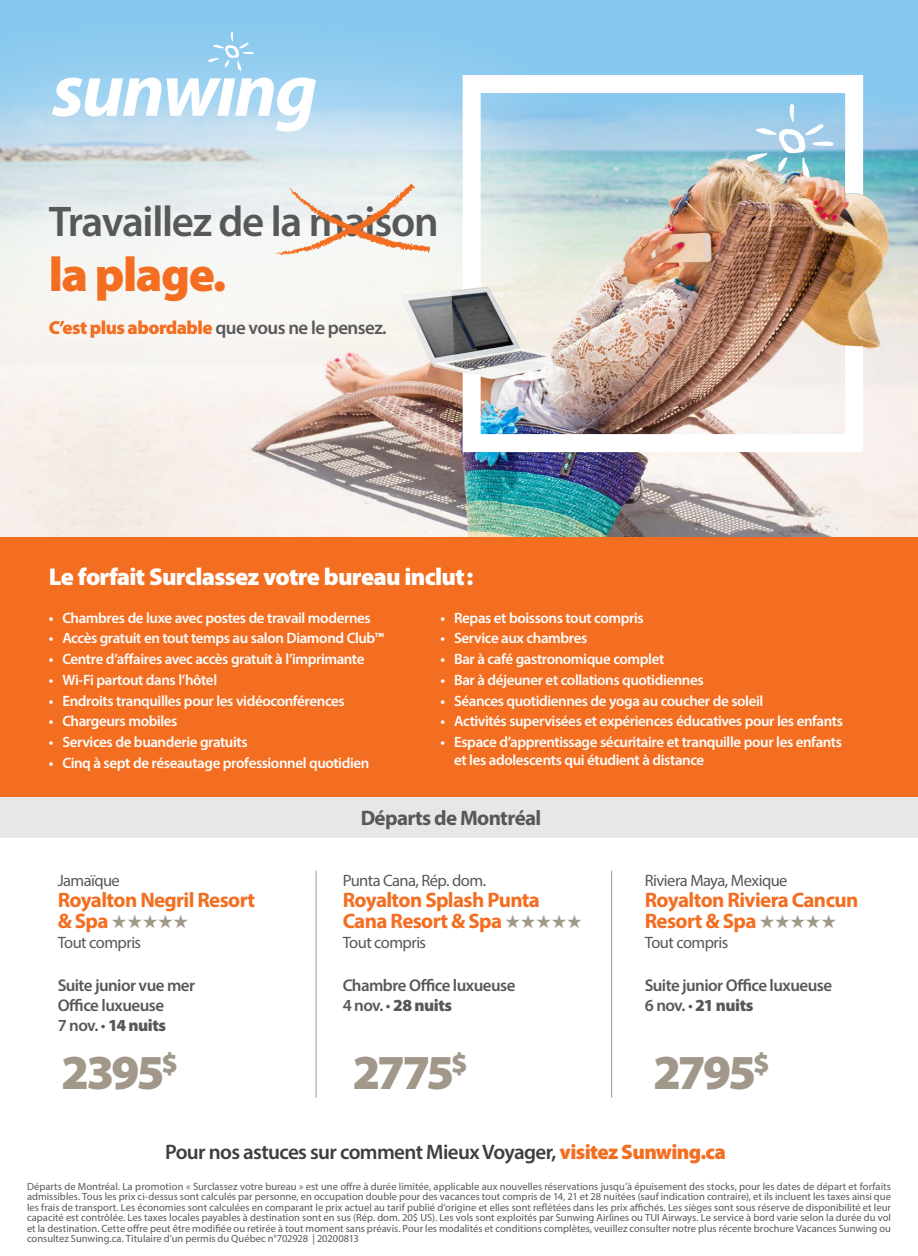
<style>
.page{position:relative;width:918px;height:1256px;background:#fff}
.page>*{position:absolute;margin:0;border:0;box-sizing:border-box;transform-origin:0 0}
.t1{font:900 49.05px "Myriad Pro";letter-spacing:-.06em;color:#a1988a}
.t2{font:900 48.75px "Myriad Pro";letter-spacing:-.03em;color:#f36e21}
.t3{font:600 43.05px "Myriad Pro";letter-spacing:-.03em;color:#57585a}
._06_underneath_Hotel{font:900 24.45px "Myriad Pro";letter-spacing:-.03em;color:#fff}
.t4{font:700 21px/21px "Myriad Pro";letter-spacing:-.03em;color:#f36e21}
.t5{font:600 21px "Myriad Pro";letter-spacing:-.03em;color:#3e3e3f}
.t6{font:700 21px "Myriad Pro";letter-spacing:-.03em;color:#57585a}
.t7{font:900 18.9px "Myriad Pro";letter-spacing:-.03em;color:#f36e21}
.t8{font:600 16.95px/20.4px "Myriad Pro";letter-spacing:-.035em;color:#57585a}
.t9{font:900 16.95px "Myriad Pro";letter-spacing:-.025em;color:#57585a}
.t10{font:16.5px "Myriad Pro";letter-spacing:-.03em;color:#57585a}
.t11{font:600 15px/18px "Myriad Pro";letter-spacing:-.03em;color:#fff}
.t12{font:10.5px/10.5px "Myriad Pro";color:#57585a;text-align:justify}
.s1{font-weight:600;color:#57585a}
.s2{color:#a1988a}
.s3{font-weight:600}
.s4{font-weight:400}
.s5{font-weight:900;color:#f36e21}
</style>
<div class="page">
<img style="left:105px;top:165px;width:813px;height:371px">
<svg style="left:0;top:0;width:918px;height:165px;background:#98ceed"></svg>
<svg style="left:747px;top:104px;width:86px;height:59px;background:#a1cee6"></svg>
<hr style="left:316px;top:870px;width:1px;height:227px;background:#a1988a">
<hr style="left:611px;top:870px;width:1px;height:227px;background:#a1988a">
<div style="left:0;top:536px;width:918px;height:261px;background:#f36e21"></div>
<div style="left:0;top:8px;width:631px;height:490px;background:#fff;opacity:.75"></div>
<svg style="left:276px;top:184px;width:155px;height:72px"></svg>
<div style="left:0;top:797px;width:918px;height:40px;background:#e6e7e9"></div>
<img style="left:451px;top:163px;width:424px;height:270px">
<p class="t3" style="left:49px;top:194px;width:391px">Travaillez de la maison</p>
<p class="t2" style="left:49px;top:246px;width:179px">la plage.</p>
<p class="t7" style="left:49px;top:317px;width:340px">C’est plus abordable <span class="s1">que vous ne le pensez.</span></p>
<p class="_06_underneath_Hotel" style="left:49px;top:563px;width:426px">Le forfait Surclassez votre bureau inclut:</p>
<p class="t11" style="left:441px;top:608px;width:205px">• Repas et boissons tout compris</p>
<p class="t11" style="left:441px;top:629px;width:148px">• Service aux chambres</p>
<p class="t11" style="left:441px;top:649px;width:225px">• Bar à café gastronomique complet</p>
<p class="t11" style="left:441px;top:670px;width:265px">• Bar à déjeuner et collations quotidiennes</p>
<p class="t11" style="left:441px;top:691px;width:324px">• Séances quotidiennes de yoga au coucher de soleil</p>
<p class="t11" style="left:441px;top:712px;width:404px">• Activités supervisées et expériences éducatives pour les enfants</p>
<p class="t11" style="left:454px;top:732px;width:389px;text-indent:-14px">• Espace d’apprentissage sécuritaire et tranquille pour les enfants et les adolescents qui étudient à distance</p>
<p class="t11" style="left:49px;top:608px;width:323px">• Chambres de luxe avec postes de travail modernes</p>
<p class="t11" style="left:49px;top:629px;width:337px">• Accès gratuit en tout temps au salon Diamond Club™</p>
<p class="t11" style="left:49px;top:649px;width:317px">• Centre d’affaires avec accès gratuit à l’imprimante</p>
<p class="t11" style="left:49px;top:670px;width:170px">• Wi-Fi partout dans l’hôtel</p>
<p class="t11" style="left:49px;top:691px;width:298px">• Endroits tranquilles pour les vidéoconférences</p>
<p class="t11" style="left:49px;top:712px;width:130px">• Chargeurs mobiles</p>
<p class="t11" style="left:49px;top:732px;width:200px">• Services de buanderie gratuits</p>
<p class="t11" style="left:49px;top:753px;width:322px">• Cinq à sept de réseautage professionnel quotidien</p>
<p class="t6" style="left:361px;top:804px;width:182px">Départs de Montréal</p>
<p class="t10" style="left:343px;top:870px;width:145px">Punta Cana, Rép. dom.</p>
<p class="t4" style="left:343px;top:889px;width:241px">Royalton Splash Punta<br>Cana Resort &amp; Spa <span class="s2">★★★★★</span></p>
<p class="t10" style="left:343px;top:932px;width:85px">Tout compris</p>
<p class="t10" style="left:645px;top:870px;width:144px">Riviera Maya, Mexique</p>
<p class="t4" style="left:645px;top:889px;width:215px">Royalton Riviera Cancun<br>Resort &amp; Spa <span class="s2">★★★★★</span></p>
<p class="t10" style="left:645px;top:932px;width:85px">Tout compris</p>
<p class="t10" style="left:58px;top:870px;width:64px">Jamaïque</p>
<p class="t4" style="left:58px;top:889px;width:199px">Royalton Negril Resort &amp; Spa <span class="s2">★★★★★</span></p>
<p class="t10" style="left:58px;top:932px;width:85px">Tout compris</p>
<p class="t8" style="left:58px;top:974px;width:139px">Suite junior vue mer<br>Office luxueuse</p>
<p class="t9" style="left:58px;top:1016px;width:110px"><span class="s3">7 nov.</span> <span class="s4">•</span> 14 nuits</p>
<p class="t1" style="left:61px;top:1044px;width:118px">2395<sup>$</sup></p>
<p class="t1" style="left:352px;top:1044px;width:117px">2775<sup>$</sup></p>
<p class="t1" style="left:653px;top:1044px;width:118px">2795<sup>$</sup></p>
<p class="t8" style="left:343px;top:974px;width:174px">Chambre Office luxueuse</p>
<p class="t9" style="left:343px;top:995px;width:111px"><span class="s3">4 nov.</span> <span class="s4">•</span> 28 nuits</p>
<p class="t8" style="left:645px;top:974px;width:189px">Suite junior Office luxueuse</p>
<p class="t9" style="left:645px;top:995px;width:110px"><span class="s3">6 nov.</span> <span class="s4">•</span> 21 nuits</p>
<p class="t5" style="left:165px;top:1138px;width:562px">Pour nos astuces sur comment Mieux Voyager, <span class="s5">visitez Sunwing.ca</span></p>
<p class="t12" style="left:27px;top:1180px;width:866px">Départs de Montréal. La promotion « Surclassez votre bureau » est une offre à durée limitée, applicable aux nouvelles réservations jusqu’à épuisement des stocks, pour les dates de départ et forfaits admissibles. Tous les prix ci-dessus sont calculés par personne, en occupation double pour des vacances tout compris de 14, 21 et 28 nuitées (sauf indication contraire), et ils incluent les taxes ainsi que les frais de transport. Les économies sont calculées en comparant le prix actuel au tarif publié d’origine et elles sont reflétées dans les prix affichés. Les sièges sont sous réserve de disponibilité et leur capacité est contrôlée. Les taxes locales payables à destination sont en sus (Rép. dom. 20$ US). Les vols sont exploités par Sunwing Airlines ou TUI Airways. Le service à bord varie selon la durée du vol et la destination. Cette offre peut être modifiée ou retirée à tout moment sans préavis. Pour les modalités et conditions complètes, veuillez consulter notre plus récente brochure Vacances Sunwing ou consultez Sunwing.ca. Titulaire d’un permis du Québec n°702928 | 20200813</p>
</div>
